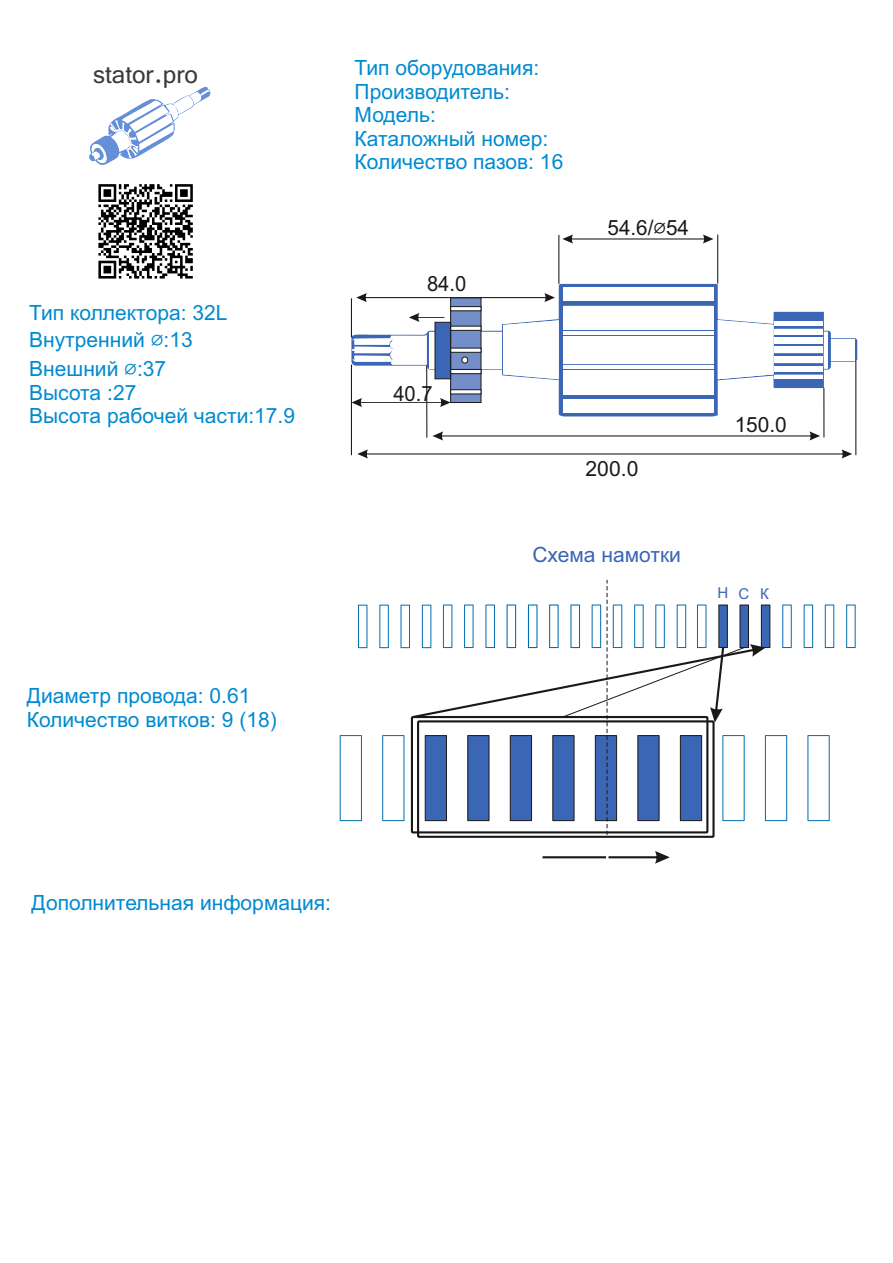
<style>
.page{position:relative;width:893px;height:1263px;background:#fff}
.page>*{position:absolute;margin:0;border:0;box-sizing:border-box;transform-origin:0 0}
.t1{font:27px "Vrinda";color:#3b3a39}
.t2{font:24px "Cambria";color:#1a1918}
.t3{font:21px/23.4px "Arial";color:#008ad1}
.t4{font:21px "Arial";color:#1a1918}
.t5{font:21px "Arial";color:#3a66b5}
.t6{font:21px "Arial";color:#1a1918;scale:.96 1}
.t7{font:15px "Arial";color:#3a66b5}
.s1{font-family:"Cambria";font-size:24px}
</style>
<div class="page">
<div style="left:417px;top:720px;width:298px;height:118px;border:2px solid #1a1918"></div>
<div style="left:340px;top:735px;width:22px;height:86px;background:#fff;border:1px solid #006dae"></div>
<div style="left:382px;top:735px;width:22px;height:86px;background:#fff;border:1px solid #006dae"></div>
<div style="left:401px;top:605px;width:9px;height:43px;background:#fff;border:1px solid #006dae"></div>
<div style="left:358px;top:605px;width:9px;height:43px;background:#fff;border:1px solid #006dae"></div>
<div style="left:825px;top:605px;width:9px;height:43px;background:#fff;border:1px solid #006dae"></div>
<div style="left:761px;top:605px;width:9px;height:43px;background:#3a66b5;border:1px solid #1a1918"></div>
<svg style="left:608px;top:851px;width:62px;height:13px"></svg>
<hr style="left:542px;top:856px;width:64px;height:2px;background:#1a1918">
<svg style="left:89px;top:86px;width:121px;height:79px"></svg>
<div style="left:807px;top:735px;width:23px;height:86px;border:1px solid #006dae"></div>
<div style="left:765px;top:735px;width:22px;height:86px;border:1px solid #006dae"></div>
<svg style="left:351px;top:284px;width:506px;height:132px"></svg>
<div style="left:563px;top:336px;width:150px;height:28px;background:#fff"></div>
<div style="left:563px;top:370px;width:150px;height:25px;background:#fff"></div>
<div style="left:563px;top:306px;width:150px;height:24px;background:#fff"></div>
<svg style="left:718px;top:320px;width:55px;height:59px"></svg>
<svg style="left:503px;top:320px;width:56px;height:59px"></svg>
<div style="left:430px;top:332px;width:72px;height:37px;background:#fff"></div>
<div style="left:563px;top:399px;width:150px;height:14px;background:#fff"></div>
<div style="left:563px;top:287px;width:150px;height:14px;background:#fff"></div>
<svg style="left:352px;top:335px;width:75px;height:30px"></svg>
<hr style="left:563px;top:331px;width:150px;height:4px;background:#fff">
<hr style="left:563px;top:365px;width:150px;height:4px;background:#fff">
<div style="left:831px;top:339px;width:23px;height:22px;background:#fff"></div>
<div style="left:774px;top:357px;width:49px;height:6px;background:#fff"></div>
<div style="left:774px;top:347px;width:49px;height:6px;background:#fff"></div>
<div style="left:774px;top:337px;width:49px;height:7px;background:#fff"></div>
<div style="left:774px;top:366px;width:49px;height:6px;background:#fff"></div>
<div style="left:774px;top:329px;width:49px;height:5px;background:#fff"></div>
<div style="left:774px;top:321px;width:49px;height:5px;background:#fff"></div>
<hr style="left:774px;top:375px;width:49px;height:4px;background:#fff">
<svg style="left:824px;top:332px;width:4px;height:37px"></svg>
<hr style="left:558px;top:235px;width:1px;height:49px;background:#1a1918">
<hr style="left:717px;top:235px;width:1px;height:49px;background:#1a1918">
<svg style="left:562px;top:234px;width:151px;height:10px"></svg>
<hr style="left:351px;top:365px;width:1px;height:90px;background:#1a1918">
<hr style="left:855px;top:361px;width:1px;height:94px;background:#1a1918">
<svg style="left:357px;top:449px;width:495px;height:9px"></svg>
<hr style="left:351px;top:298px;width:1px;height:39px;background:#1a1918">
<svg style="left:356px;top:293px;width:199px;height:9px"></svg>
<hr style="left:823px;top:388px;width:1px;height:49px;background:#1a1918">
<hr style="left:426px;top:366px;width:1px;height:72px;background:#1a1918">
<svg style="left:432px;top:431px;width:388px;height:9px"></svg>
<svg style="left:98px;top:184px;width:95px;height:95px"></svg>
<div style="left:450px;top:297px;width:31px;height:106px;background:#738ec8;border:1px solid #1a1918"></div>
<svg style="left:450px;top:306px;width:31px;height:5px"></svg>
<svg style="left:450px;top:389px;width:31px;height:5px"></svg>
<svg style="left:451px;top:348px;width:30px;height:5px"></svg>
<svg style="left:451px;top:326px;width:30px;height:5px"></svg>
<svg style="left:451px;top:369px;width:30px;height:5px"></svg>
<svg style="left:352px;top:398px;width:99px;height:9px"></svg>
<svg style="left:461px;top:357px;width:7px;height:6px"></svg>
<div style="left:379px;top:605px;width:10px;height:43px;background:#fff;border:1px solid #006dae"></div>
<div style="left:846px;top:605px;width:10px;height:43px;background:#fff;border:1px solid #006dae"></div>
<div style="left:804px;top:605px;width:9px;height:43px;background:#fff;border:1px solid #006dae"></div>
<div style="left:782px;top:605px;width:10px;height:43px;background:#fff;border:1px solid #006dae"></div>
<div style="left:435px;top:322px;width:16px;height:57px;background:#3a66b5;border:1px solid #1a1918"></div>
<svg style="left:409px;top:313px;width:35px;height:9px"></svg>
<svg style="left:413px;top:580px;width:353px;height:255px"></svg>
<p class="t1" style="left:93px;top:56px;width:106px">stator.pro</p>
<p class="t3" style="left:355px;top:56px;width:210px">Тип оборудования:<br>Производитель:<br>Модель:<br>Каталожный номер:<br>Количество пазов: 16</p>
<p class="t3" style="left:29px;top:299px;width:200px;line-height:27.8px">Тип коллектора: 32L<br>Внутренний <span class="s1">⌀</span>:13<br>Внешний <span class="s1">⌀</span>:37</p>
<p class="t3" style="left:29px;top:381px;width:267px">Высота :27<br>Высота рабочей части:17.9</p>
<p class="t6" style="left:427px;top:270px;width:42px">84.0</p>
<p class="t6" style="left:393px;top:380px;width:42px">40.7</p>
<p class="t4" style="left:607px;top:214px;width:83px">54.6/ 54</p>
<p class="t2" style="left:653px;top:213px;width:14px">⌀</p>
<p class="t4" style="left:586px;top:455px;width:54px">200.0</p>
<p class="t5" style="left:532px;top:541px;width:150px">Схема намотки</p>
<p class="t4" style="left:735px;top:411px;width:54px">150.0</p>
<p class="t7" style="left:739px;top:583px;width:12px">C</p>
<p class="t7" style="left:717px;top:583px;width:12px">Н</p>
<p class="t7" style="left:760px;top:583px;width:10px">К</p>
<p class="t3" style="left:27px;top:684px;width:251px">Диаметр провода: 0.61<br>Количество витков: 9 (18)</p>
<p class="t3" style="left:32px;top:891px;width:301px">Дополнительная информация:</p>
</div>
